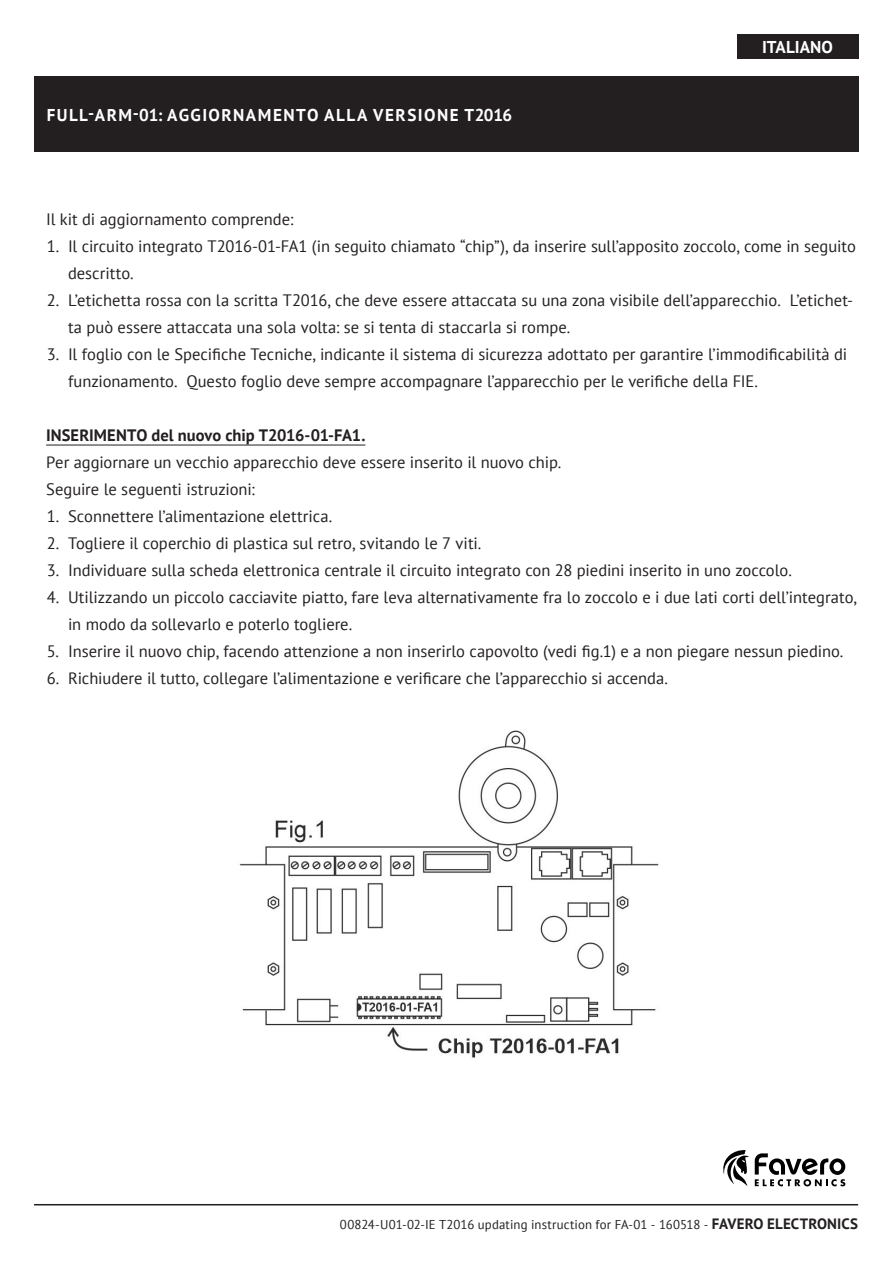
<style>
.page{position:relative;width:893px;height:1263px;background:#fff}
.page>*{position:absolute;margin:0;border:0;box-sizing:border-box;transform-origin:0 0}
.Intestazione_lingua{font:700 17.1px "PT Sans";letter-spacing:.08em;color:#fff}
.Intestazione_lingua-2{font:700 17.1px "PT Sans";letter-spacing:.005em;color:#fff}
.t1{font:16.5px/27px "PT Sans";color:#231f20}
.t2{font:700 16.5px "PT Sans";color:#231f20}
.t3{font:12.9px "PT Sans";letter-spacing:.01em;color:#231f20}
.s1{font-weight:700;font-size:15px}
</style>
<div class="page">
<hr style="left:34px;top:1204px;width:824px;height:1px;background:#231f20">
<svg style="left:755px;top:1153px;width:90px;height:33px"></svg>
<svg style="left:723px;top:1150px;width:26px;height:36px"></svg>
<div style="left:737px;top:34px;width:121px;height:24px;background:#231f20"></div>
<hr style="left:46px;top:445px;width:319px;height:1px;background:#231f20">
<div style="left:34px;top:77px;width:824px;height:75px;background:#231f20"></div>
<img style="left:239px;top:730px;width:420px;height:328px">
<p class="Intestazione_lingua" style="left:47px;top:103px;width:467px">FULL-ARM-01: AGGIORNAMENTO ALLA VERSIONE T2016</p>
<p class="Intestazione_lingua-2" style="left:762px;top:35px;width:72px">ITALIANO</p>
<p class="t1" style="left:46px;top:205px;width:249px">Il kit di aggiornamento comprende:</p>
<p class="t1" style="left:68px;top:232px;width:789px;text-indent:-21px">1. Il circuito integrato T2016-01-FA1 (in seguito chiamato “chip”), da inserire sull’apposito zoccolo, come in seguito descritto.</p>
<p class="t1" style="left:68px;top:286px;width:786px;text-indent:-21px">2. L’etichetta rossa con la scritta T2016, che deve essere attaccata su una zona visibile dell’apparecchio. L’etichet&shy;ta può essere attaccata una sola volta: se si tenta di staccarla si rompe.</p>
<p class="t1" style="left:68px;top:340px;width:781px;text-indent:-21px">3. Il foglio con le Specifiche Tecniche, indicante il sistema di sicurezza adottato per garantire l’immodificabilità di funzionamento. Questo foglio deve sempre accompagnare l’apparecchio per le verifiche della FIE.</p>
<p class="t2" style="left:46px;top:424px;width:321px">INSERIMENTO del nuovo chip T2016-01-FA1.</p>
<p class="t1" style="left:46px;top:448px;width:517px">Per aggiornare un vecchio apparecchio deve essere inserito il nuovo chip.</p>
<p class="t1" style="left:46px;top:475px;width:210px">Seguire le seguenti istruzioni:</p>
<p class="t1" style="left:47px;top:502px;width:287px">1. Sconnettere l’alimentazione elettrica.</p>
<p class="t1" style="left:47px;top:529px;width:436px">2. Togliere il coperchio di plastica sul retro, svitando le 7 viti.</p>
<p class="t1" style="left:47px;top:556px;width:747px">3. Individuare sulla scheda elettronica centrale il circuito integrato con 28 piedini inserito in uno zoccolo.</p>
<p class="t1" style="left:68px;top:583px;width:790px;text-indent:-21px">4. Utilizzando un piccolo cacciavite piatto, fare leva alternativamente fra lo zoccolo e i due lati corti dell’integrato, in modo da sollevarlo e poterlo togliere.</p>
<p class="t1" style="left:47px;top:637px;width:798px">5. Inserire il nuovo chip, facendo attenzione a non inserirlo capovolto (vedi fig.1) e a non piegare nessun piedino.</p>
<p class="t1" style="left:47px;top:664px;width:623px">6. Richiudere il tutto, collegare l’alimentazione e verificare che l’apparecchio si accenda.</p>
<p class="t3" style="left:340px;top:1216px;width:520px">00824-U01-02-IE T2016 updating instruction for FA-01 - 160518 - <span class="s1">FAVERO ELECTRONICS</span></p>
</div>
